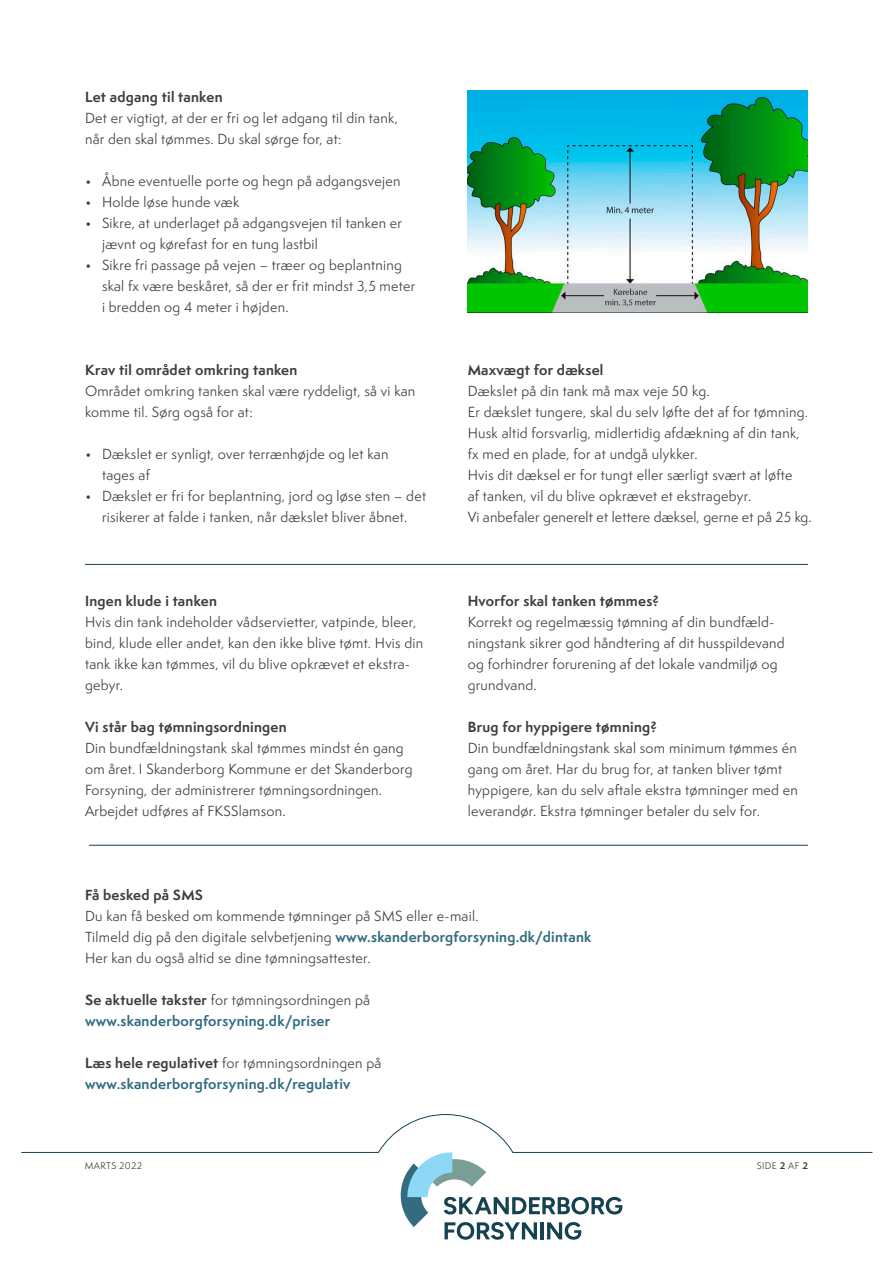
<style>
.page{position:relative;width:893px;height:1263px;background:#fff}
.page>*{position:absolute;margin:0;border:0;box-sizing:border-box;transform-origin:0 0}
.H4_Brødtekst{font:13.5px/21px "Semplicita Pro";letter-spacing:.02em;color:#3e3e3f}
.H4_Brødtekst-2{font:700 13.5px "Semplicita Pro";letter-spacing:.02em;color:#3e3e3f}
.H4_Brødtekst-3{font:700 13.5px/21px "Semplicita Pro";letter-spacing:.02em;color:#336c81}
.t1{font:9px "Semplicita Pro";letter-spacing:.04em;color:#3e3e3f}
.s1{font-weight:700;color:#336c81}
.s2{color:#3e3e3f}
.s3{font-weight:400;color:#3e3e3f}
.s4{font-weight:700}
</style>
<div class="page">
<svg style="left:377px;top:1114px;width:245px;height:126px"></svg>
<hr style="left:513px;top:1152px;width:359px;height:1px;background:#154251">
<hr style="left:22px;top:1152px;width:356px;height:1px;background:#154251">
<img style="left:468px;top:91px;width:340px;height:221px">
<hr style="left:89px;top:845px;width:719px;height:1px;background:#154251">
<hr style="left:85px;top:564px;width:723px;height:1px;background:#154251">
<h4 class="H4_Brødtekst-2" style="left:85px;top:86px;width:139px">Let adgang til tanken</h4>
<h4 class="H4_Brødtekst" style="left:85px;top:107px;width:314px">Det er vigtigt, at der er fri og let adgang til din tank, når den skal tømmes. Du skal sørge for, at:</h4>
<h4 class="H4_Brødtekst" style="left:85px;top:170px;width:317px">• Åbne eventuelle porte og hegn på adgangsvejen</h4>
<h4 class="H4_Brødtekst" style="left:85px;top:191px;width:156px">• Holde løse hunde væk</h4>
<h4 class="H4_Brødtekst" style="left:102px;top:212px;width:302px;text-indent:-17px">• Sikre, at underlaget på adgangsvejen til tanken er jævnt og kørefast for en tung lastbil</h4>
<h4 class="H4_Brødtekst" style="left:102px;top:254px;width:315px;text-indent:-17px">• Sikre fri passage på vejen – træer og beplantning skal fx være beskåret, så der er frit mindst 3,5 meter i bredden og 4 meter i højden.</h4>
<h4 class="H4_Brødtekst-2" style="left:85px;top:359px;width:214px">Krav til området omkring tanken</h4>
<h4 class="H4_Brødtekst" style="left:85px;top:380px;width:332px">Området omkring tanken skal være ryddeligt, så vi kan komme til. Sørg også for at:</h4>
<h4 class="H4_Brødtekst" style="left:102px;top:443px;width:288px;text-indent:-17px">• Dækslet er synligt, over terrænhøjde og let kan tages af</h4>
<h4 class="H4_Brødtekst" style="left:85px;top:485px;width:343px;text-align:center">• Dækslet er fri for beplantning, jord og løse sten – det risikerer at falde i tanken, når dækslet bliver åbnet.</h4>
<h4 class="H4_Brødtekst-2" style="left:85px;top:590px;width:133px">Ingen klude i tanken</h4>
<h4 class="H4_Brødtekst" style="left:85px;top:611px;width:340px">Hvis din tank indeholder vådservietter, vatpinde, bleer, bind, klude eller andet, kan den ikke blive tømt. Hvis din tank ikke kan tømmes, vil du blive opkrævet et ekstra&shy;gebyr.</h4>
<h4 class="H4_Brødtekst-2" style="left:85px;top:716px;width:203px">Vi står bag tømningsordningen</h4>
<h4 class="H4_Brødtekst" style="left:85px;top:737px;width:329px">Din bundfældningstank skal tømmes mindst én gang om året. I Skanderborg Kommune er det Skanderborg Forsyning, der administrerer tømningsordningen.<br>Arbejdet udføres af FKSSlamson.</h4>
<h4 class="H4_Brødtekst-2" style="left:468px;top:359px;width:137px">Maxvægt for dæksel</h4>
<h4 class="H4_Brødtekst" style="left:468px;top:380px;width:342px">Dækslet på din tank må max veje 50 kg.<br>Er dækslet tungere, skal du selv løfte det af for tømning.<br>Husk altid forsvarlig, midlertidig afdækning af din tank, fx med en plade, for at undgå ulykker.</h4>
<h4 class="H4_Brødtekst" style="left:468px;top:464px;width:345px">Hvis dit dæksel er for tungt eller særligt svært at løfte<br>af tanken, vil du blive opkrævet et ekstragebyr.<br>Vi anbefaler generelt et lettere dæksel, gerne et på 25 kg.</h4>
<h4 class="H4_Brødtekst-2" style="left:468px;top:590px;width:193px">Hvorfor skal tanken tømmes?</h4>
<h4 class="H4_Brødtekst" style="left:468px;top:611px;width:319px">Korrekt og regelmæssig tømning af din bundfæld&shy;ningstank sikrer god håndtering af dit husspildevand og forhindrer forurening af det lokale vandmiljø og grundvand.</h4>
<h4 class="H4_Brødtekst-2" style="left:468px;top:716px;width:191px">Brug for hyppigere tømning?</h4>
<h4 class="H4_Brødtekst" style="left:468px;top:737px;width:332px">Din bundfældningstank skal som minimum tømmes én gang om året. Har du brug for, at tanken bliver tømt hyppigere, kan du selv aftale ekstra tømninger med en leverandør. Ekstra tømninger betaler du selv for.</h4>
<h4 class="H4_Brødtekst-2" style="left:85px;top:884px;width:120px">Få besked på SMS</h4>
<h4 class="H4_Brødtekst" style="left:85px;top:905px;width:508px">Du kan få besked om kommende tømninger på SMS eller e-mail.<br>Tilmeld dig på den digitale selvbetjening <span class="s1">www.skanderborgforsyning.dk/dintank<br></span>Her kan du også altid se dine tømningsattester.</h4>
<h4 class="H4_Brødtekst-3" style="left:85px;top:989px;width:287px"><span class="s2">Se aktuelle takster</span> <span class="s3">for tømningsordningen på </span>www.skanderborgforsyning.dk/priser</h4>
<h4 class="H4_Brødtekst-3" style="left:85px;top:1052px;width:298px"><span class="s2">Læs hele regulativet</span> <span class="s3">for tømningsordningen på </span>www.skanderborgforsyning.dk/regulativ</h4>
<p class="t1" style="left:85px;top:1160px;width:59px">MARTS 2022</p>
<p class="t1" style="left:757px;top:1160px;width:53px">SIDE <span class="s4">2</span> AF <span class="s4">2</span></p>
</div>
